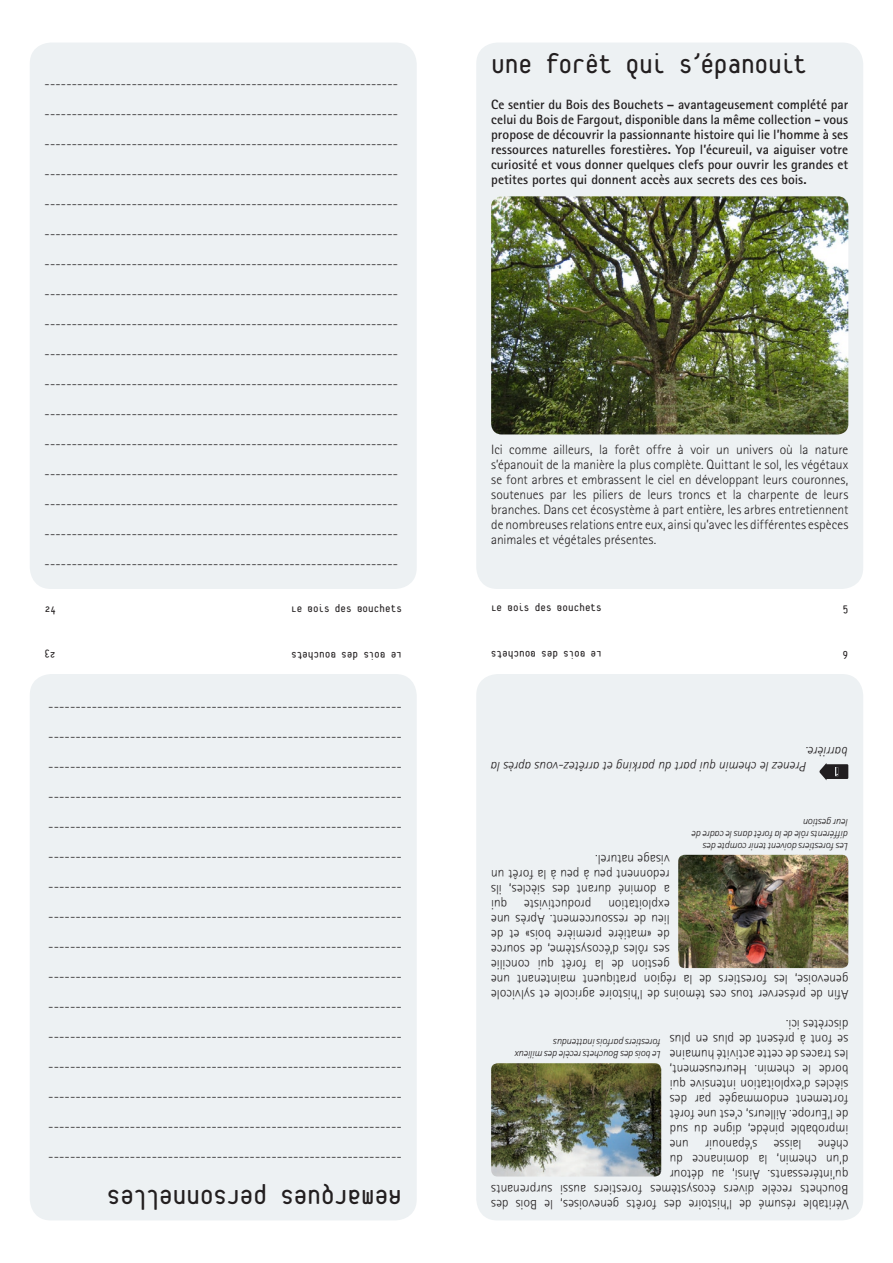
<style>
.page{position:relative;width:893px;height:1263px;background:#fff}
.page>*{position:absolute;margin:0;border:0;box-sizing:border-box;transform-origin:0 0}
.t1{font:30px "Platelet";letter-spacing:-.015em;color:#231f20}
.t2{font:700 14.1px "Rotis Sans Serif";color:#edf1f3}
.t3{font:300 13.5px/15px "Rotis Sans Serif";color:#231f20;text-align:justify}
.t4{font:700 13.5px/15px "Rotis Sans Serif";letter-spacing:.005em;color:#231f20;text-align:justify}
.t5{font:italic 300 13.5px/15px "Rotis Sans Serif";letter-spacing:-.005em;color:#231f20}
.t6{font:12px "Platelet";letter-spacing:.005em;color:#231f20}
.t7{font:italic 300 10.5px/12px "Rotis Sans Serif";letter-spacing:-.015em;color:#231f20}
</style>
<div class="page">
<div style="left:476px;top:43px;width:387px;height:546px;background:#edf1f3;border-radius:21px"></div>
<img style="left:491px;top:196px;width:357px;height:238px;border-radius:11px">
<div style="left:476px;top:674px;width:387px;height:546px;background:#edf1f3;border-radius:21px"></div>
<svg style="left:819px;top:763px;width:29px;height:17px"></svg>
<img style="left:491px;top:1063px;width:170px;height:113px;border-radius:6px">
<img style="left:678px;top:855px;width:170px;height:113px;border-radius:6px">
<div style="left:30px;top:674px;width:387px;height:546px;background:#edf1f3;border-radius:21px"></div>
<div style="left:30px;top:43px;width:387px;height:546px;background:#edf1f3;border-radius:21px"></div>
<p class="t3" style="left:45px;top:76px;width:355px">-----------------------------------------------------------------</p>
<p class="t3" style="left:45px;top:106px;width:355px">-----------------------------------------------------------------</p>
<p class="t3" style="left:45px;top:136px;width:355px">-----------------------------------------------------------------</p>
<p class="t3" style="left:45px;top:166px;width:355px">-----------------------------------------------------------------</p>
<p class="t3" style="left:45px;top:196px;width:355px">-----------------------------------------------------------------</p>
<p class="t3" style="left:45px;top:226px;width:355px">-----------------------------------------------------------------</p>
<p class="t3" style="left:45px;top:256px;width:355px">-----------------------------------------------------------------</p>
<p class="t3" style="left:45px;top:286px;width:355px">-----------------------------------------------------------------</p>
<p class="t3" style="left:45px;top:316px;width:355px">-----------------------------------------------------------------</p>
<p class="t3" style="left:45px;top:346px;width:355px">-----------------------------------------------------------------</p>
<p class="t3" style="left:45px;top:376px;width:355px">-----------------------------------------------------------------</p>
<p class="t3" style="left:45px;top:406px;width:355px">-----------------------------------------------------------------</p>
<p class="t3" style="left:45px;top:436px;width:355px">-----------------------------------------------------------------</p>
<p class="t3" style="left:45px;top:466px;width:355px">-----------------------------------------------------------------</p>
<p class="t3" style="left:45px;top:496px;width:355px">-----------------------------------------------------------------</p>
<p class="t3" style="left:45px;top:526px;width:355px">-----------------------------------------------------------------</p>
<p class="t3" style="left:45px;top:556px;width:355px">-----------------------------------------------------------------</p>
<p class="t6" style="left:45px;top:603px;width:13px">24</p>
<p class="t6" style="left:291px;top:603px;width:112px">Le Bois des Bouchets</p>
<p class="t6" style="left:56px;top:660px;width:13px;rotate:-180deg">23</p>
<p class="t6" style="left:402px;top:660px;width:112px;rotate:-180deg">Le Bois des Bouchets</p>
<p class="t3" style="left:402px;top:716px;width:355px;rotate:-180deg">-----------------------------------------------------------------</p>
<p class="t3" style="left:402px;top:746px;width:355px;rotate:-180deg">-----------------------------------------------------------------</p>
<p class="t3" style="left:402px;top:776px;width:355px;rotate:-180deg">-----------------------------------------------------------------</p>
<p class="t3" style="left:402px;top:806px;width:355px;rotate:-180deg">-----------------------------------------------------------------</p>
<p class="t3" style="left:402px;top:836px;width:355px;rotate:-180deg">-----------------------------------------------------------------</p>
<p class="t3" style="left:402px;top:866px;width:355px;rotate:-180deg">-----------------------------------------------------------------</p>
<p class="t3" style="left:402px;top:896px;width:355px;rotate:-180deg">-----------------------------------------------------------------</p>
<p class="t3" style="left:402px;top:926px;width:355px;rotate:-180deg">-----------------------------------------------------------------</p>
<p class="t3" style="left:402px;top:956px;width:355px;rotate:-180deg">-----------------------------------------------------------------</p>
<p class="t3" style="left:402px;top:986px;width:355px;rotate:-180deg">-----------------------------------------------------------------</p>
<p class="t3" style="left:402px;top:1016px;width:355px;rotate:-180deg">-----------------------------------------------------------------</p>
<p class="t3" style="left:402px;top:1046px;width:355px;rotate:-180deg">-----------------------------------------------------------------</p>
<p class="t3" style="left:402px;top:1076px;width:355px;rotate:-180deg">-----------------------------------------------------------------</p>
<p class="t3" style="left:402px;top:1106px;width:355px;rotate:-180deg">-----------------------------------------------------------------</p>
<p class="t3" style="left:402px;top:1136px;width:355px;rotate:-180deg">-----------------------------------------------------------------</p>
<p class="t3" style="left:402px;top:1166px;width:355px;rotate:-180deg">-----------------------------------------------------------------</p>
<p class="t1" style="left:402px;top:1210px;width:297px;rotate:-180deg">Remarques personnelles</p>
<p class="t1" style="left:491px;top:52px;width:317px">Une forêt qui s’épanouit</p>
<p class="t4" style="left:491px;top:97px;width:359px">Ce sentier du Bois des Bouchets – avantageusement complété par celui du Bois de Fargout, disponible dans la même collection - vous propose de découvrir la passionnante histoire qui lie l’homme à ses ressources naturelles forestières. Yop l’écureuil, va aiguiser votre curiosité et vous donner quelques clefs pour ouvrir les grandes et petites portes qui donnent accès aux secrets des ces bois.</p>
<p class="t3" style="left:491px;top:442px;width:359px">Ici comme ailleurs, la forêt offre à voir un univers où la nature s’épanouit de la manière la plus complète. Quittant le sol, les végétaux se font arbres et embrassent le ciel en développant leurs couronnes, soutenues par les piliers de leurs troncs et la charpente de leurs branches. Dans cet écosystème à part entière, les arbres entretiennent de nombreuses relations entre eux, ainsi qu’avec les différentes espèces animales et végétales présentes.</p>
<p class="t6" style="left:491px;top:603px;width:112px">Le Bois des Bouchets</p>
<p class="t6" style="left:602px;top:660px;width:112px;rotate:-180deg">Le Bois des Bouchets</p>
<p class="t6" style="left:848px;top:660px;width:7px;rotate:-180deg">6</p>
<p class="t5" style="left:848px;top:774px;width:359px;text-indent:41px;rotate:-180deg">Prenez le chemin qui part du parking et arrêtez-vous après la barrière.</p>
<p class="t2" style="left:840px;top:781px;width:9px;rotate:-180deg">1</p>
<p class="t3" style="left:670px;top:912px;width:180px;text-indent:163px;rotate:-180deg">qui a dominé durant des siècles, ils redonnent peu à peu à la forêt un visage naturel.</p>
<p class="t3" style="left:591px;top:912px;width:69px;rotate:-180deg">productiviste</p>
<p class="t3" style="left:670px;top:912px;width:63px;rotate:-180deg">exploitation</p>
<p class="t3" style="left:670px;top:927px;width:180px;rotate:-180deg">lieu de ressourcement. Après une</p>
<p class="t3" style="left:670px;top:942px;width:180px;rotate:-180deg">de «matière première bois» et de</p>
<p class="t3" style="left:670px;top:957px;width:180px;rotate:-180deg">ses rôles d’écosystème, de source</p>
<p class="t3" style="left:670px;top:972px;width:180px;rotate:-180deg">gestion de la forêt qui concilie</p>
<p class="t7" style="left:848px;top:852px;width:158px;rotate:-180deg">Les forestiers doivent tenir compte des différents rôle de la forêt dans le cadre de leur gestion</p>
<p class="t3" style="left:848px;top:987px;width:359px;rotate:-180deg">genevoise, les forestiers de la région pratiquent maintenant une</p>
<p class="t3" style="left:848px;top:1002px;width:359px;rotate:-180deg">Afin de préserver tous ces témoins de l’histoire agricole et sylvicole</p>
<p class="t3" style="left:848px;top:1212px;width:359px;text-align:left;rotate:-180deg">Véritable résumé de l’histoire des forêts genevoises, le Bois des Bouchets recèle divers écosystèmes forestiers aussi surprenants qu’intéressants. Ainsi, au détour<br>d’un chemin, la dominance du<br>chêne laisse s’épanouir une<br>improbable pinède, digne du sud<br>de l’Europe. Ailleurs, c’est une forêt<br>fortement endommagée par des<br>siècles d’exploitation intensive qui<br>borde le chemin. Heureusement,<br>les traces de cette activité humaine<br>se font à présent de plus en plus<br>discrètes ici.</p>
<p class="t7" style="left:661px;top:1061px;width:148px;rotate:-180deg">Le bois des Bouchets recèle des milieux forestiers parfois inattendus</p>
</div>
